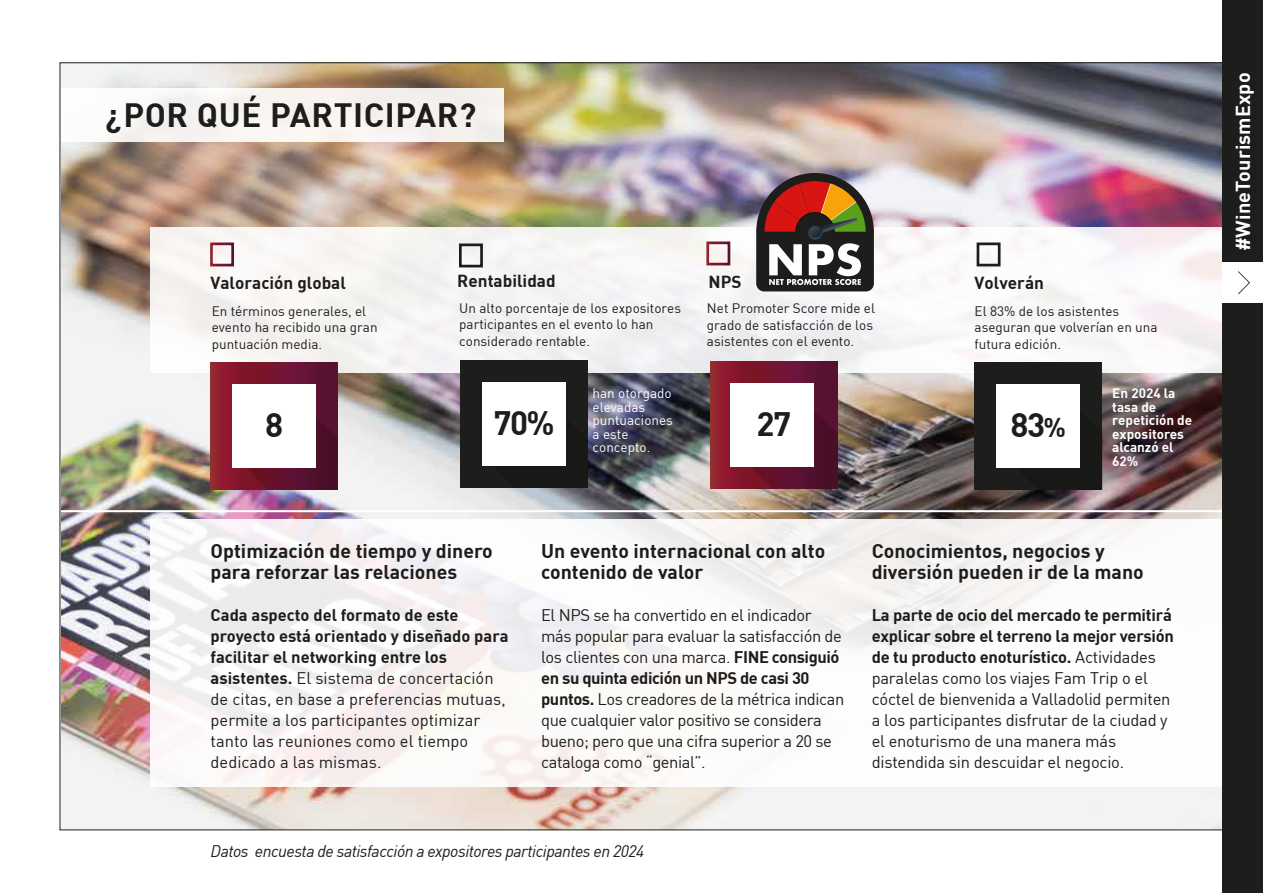
<style>
.page{position:relative;width:1263px;height:893px;background:#fff}
.page>*{position:absolute;margin:0;border:0;box-sizing:border-box;transform-origin:0 0}
.t1{font:700 33.3px "DIN";color:#1d1d1b}
.t2{font:700 33px "DIN";letter-spacing:.02em;color:#1d1d1b}
.t3{font:700 19.8px "DIN";letter-spacing:.005em;color:#fff}
.t4{font:700 19.5px/21px "DIN";color:#1d1d1b}
.t5{font:700 17.1px "DIN";color:#1d1d1b}
.t6{font:16.5px/21px "DIN";letter-spacing:-.015em;color:#1d1d1b}
.t7{font:italic 16.5px "DIN";letter-spacing:-.03em;color:#1d1d1b}
.t8{font:13.5px/16.5px "DIN";color:#1d1d1b}
.t9{font:700 13.5px/13.5px "DIN";color:#fff}
.t10{font:13.5px/13.5px "DIN";color:#fff}
.s1{font-size:26.55px}
.s2{font-weight:700}
</style>
<div class="page">
<img style="left:62px;top:64px;width:1161px;height:764px">
<div style="left:151px;top:227px;width:1082px;height:145px;background:#f7f5f5"></div>
<div style="left:17px;top:510px;width:1225px;height:2px;border:1px solid #fff"></div>
<div style="left:151px;top:519px;width:1082px;height:267px;background:linear-gradient(to right,#f6f3f3,#fcfcfb)"></div>
<div style="left:40px;top:88px;width:463px;height:53px;background:linear-gradient(to right,#f9f9f9,#f4efeb)"></div>
<div style="left:459px;top:243px;width:24px;height:24px;border:3px solid #1d1d1b"></div>
<div style="left:460px;top:360px;width:127px;height:128px;background:#1d1d1b"></div>
<svg style="left:565px;top:401px;width:1px;height:65px"></svg>
<div style="left:482px;top:382px;width:83px;height:84px;background:#fff"></div>
<div style="left:706px;top:241px;width:24px;height:24px;border:3px solid #fff"></div>
<svg style="left:710px;top:361px;width:127px;height:128px;background:#7d1930"></svg>
<svg style="left:744px;top:402px;width:93px;height:87px;background:#57102b"></svg>
<div style="left:730px;top:383px;width:84px;height:84px;background:#fff"></div>
<div style="left:977px;top:242px;width:23px;height:24px;border:3px solid #1d1d1b"></div>
<div style="left:975px;top:362px;width:127px;height:127px;background:#1d1d1b"></div>
<svg style="left:1010px;top:489px;width:92px;height:1px"></svg>
<div style="left:996px;top:384px;width:84px;height:84px;background:#fff"></div>
<div style="left:210px;top:242px;width:24px;height:24px;border:3px solid #fff"></div>
<svg style="left:210px;top:362px;width:128px;height:128px;background:#7e1930"></svg>
<svg style="left:240px;top:403px;width:98px;height:87px;background:#58102b"></svg>
<div style="left:232px;top:384px;width:84px;height:84px;background:#fff"></div>
<svg style="left:756px;top:173px;width:118px;height:118px;background:#785a4e"></svg>
<div style="left:1223px;top:0;width:40px;height:893px;background:#1d1d1b"></div>
<div style="left:1223px;top:262px;width:40px;height:40px;background:#fff"></div>
<svg style="left:1238px;top:271px;width:12px;height:23px"></svg>
<h2 class="t2" style="left:105px;top:93px;width:372px">¿POR QUÉ PARTICIPAR?</h2>
<p class="t5" style="left:210px;top:271px;width:137px">Valoración global</p>
<p class="t8" style="left:212px;top:302px;width:167px">En términos generales, el evento ha recibido una gran puntuación media.</p>
<p class="t5" style="left:457px;top:269px;width:100px">Rentabilidad</p>
<p class="t8" style="left:459px;top:299px;width:223px">Un alto porcentaje de los expositores participantes en el evento lo han considerado rentable.</p>
<p class="t5" style="left:709px;top:270px;width:35px">NPS</p>
<p class="t8" style="left:707px;top:300px;width:170px">Net Promoter Score mide el grado de satisfacción de los asistentes con el evento.</p>
<p class="t5" style="left:974px;top:271px;width:71px">Volverán</p>
<p class="t8" style="left:974px;top:302px;width:184px">El 83% de los asistentes aseguran que volverían en una futura edición.</p>
<h1 class="t1" style="left:265px;top:403px;width:20px">8</h1>
<h1 class="t1" style="left:493px;top:401px;width:63px">70%</h1>
<p class="t10" style="left:593px;top:386px;width:82px">han otorgado elevadas puntuaciones a este concepto.</p>
<p class="t9" style="left:1112px;top:386px;width:81px">En 2024 la tasa de repetición de expositores alcanzó el<br>62%</p>
<h1 class="t1" style="left:756px;top:402px;width:36px">27</h1>
<h1 class="t1" style="left:1010px;top:403px;width:57px">83<span class="s1">%</span></h1>
<p class="t4" style="left:211px;top:539px;width:284px">Optimización de tiempo y dinero para reforzar las relaciones</p>
<p class="t6" style="left:211px;top:604px;width:299px"><span class="s2">Cada aspecto del formato de este proyecto está orientado y diseñado para facilitar el networking entre los asistentes.</span> El sistema de concertación de citas, en base a preferencias mutuas, permite a los participantes optimizar tanto las reuniones como el tiempo dedicado a las mismas.</p>
<p class="t4" style="left:541px;top:539px;width:286px">Un evento internacional con alto contenido de valor</p>
<p class="t6" style="left:541px;top:604px;width:305px">El NPS se ha convertido en el indicador más popular para evaluar la satisfacción de los clientes con una marca. <span class="s2">FINE consiguió en su quinta edición un NPS de casi 30 puntos.</span> Los creadores de la métrica indican que cualquier valor positivo se considera bueno; pero que una cifra superior a 20 se cataloga como “genial”.</p>
<p class="t7" style="left:211px;top:841px;width:435px">Datos encuesta de satisfacción a expositores participantes en 2024</p>
<p class="t4" style="left:872px;top:539px;width:274px">Conocimientos, negocios y diversión pueden ir de la mano</p>
<p class="t6" style="left:872px;top:604px;width:304px"><span class="s2">La parte de ocio del mercado te permitirá explicar sobre el terreno la mejor versión de tu producto enoturístico.</span> Actividades paralelas como los viajes Fam Trip o el cóctel de bienvenida a Valladolid permiten a los participantes disfrutar de la ciudad y el enoturismo de una manera más distendida sin descuidar el negocio.</p>
<p class="t3" style="left:1230px;top:251px;width:180px;rotate:-90deg">#WineTourismExpo</p>
</div>
